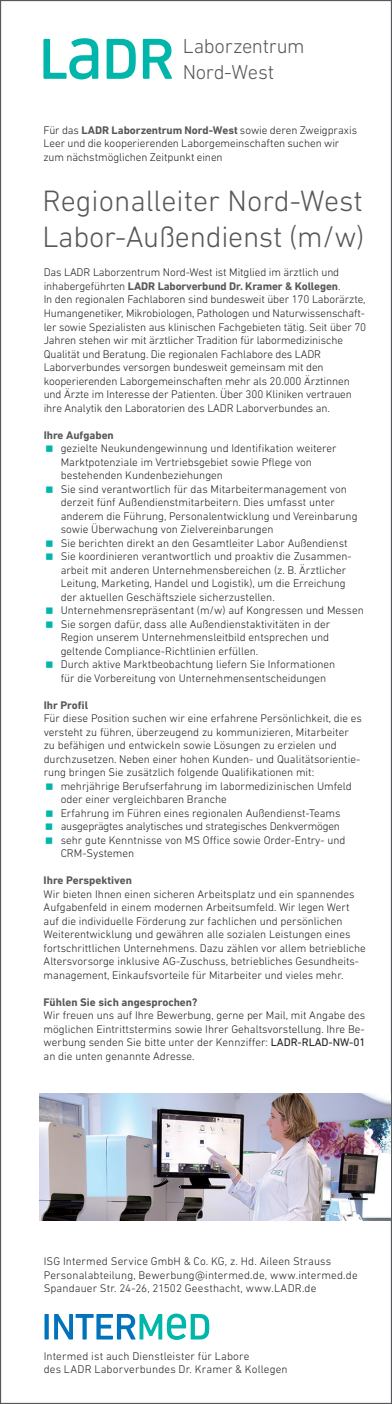
<style>
.page{position:relative;width:392px;height:1404px;background:#fff}
.page>*{position:absolute;margin:0;border:0;box-sizing:border-box;transform-origin:0 0}
.t1{font:300 30px/36px "DIN Next LT Pro";letter-spacing:-.01em;color:#57585a}
.t2{font:300 20.55px/25.8px "DIN Next LT Pro";letter-spacing:-.015em;color:#57585a}
.t3{font:300 11.25px/13.5px "DIN Next LT Pro";color:#231f20}
.t4{font:700 11.25px "DIN Next LT Pro";color:#57585a}
.s1{font-weight:700;color:#57585a}
.s2{font-weight:400}
</style>
<div class="page">
<img style="left:40px;top:1093px;width:350px;height:127px">
<svg style="left:43px;top:38px;width:129px;height:41px"></svg>
<svg style="left:44px;top:1313px;width:165px;height:26px"></svg>
<h2 class="t2" style="left:182px;top:33px;width:123px">Laborzentrum<br>Nord-West</h2>
<p class="t3" style="left:43px;top:123px;width:315px">Für das <span class="s1">LADR Laborzentrum Nord-West</span> sowie deren Zweigpraxis<br>Leer und die kooperierenden Laborgemeinschaften suchen wir zum nächstmöglichen Zeitpunkt einen</p>
<h1 class="t1" style="left:43px;top:182px;width:323px">Regionalleiter Nord-West<br>Labor-Außendienst (m/w)</h1>
<p class="t3" style="left:44px;top:266px;width:323px">Das LADR Laborzentrum Nord-West ist Mitglied im ärztlich und inhabergeführten <span class="s1">LADR Laborverbund Dr. Kramer &amp; Kollegen</span>.<br>In den regionalen Fachlaboren sind bundesweit über 170 Laborärzte, Humangenetiker, Mikrobiologen, Pathologen und Naturwissenschaft&shy;ler sowie Spezialisten aus klinischen Fachgebieten tätig. Seit über 70<br>Jahren stehen wir mit ärztlicher Tradition für labormedizinische Qualität und Beratung. Die regionalen Fachlabore des LADR Laborverbundes versorgen bundesweit gemeinsam mit den kooperierenden Laborgemeinschaften mehr als 20.000 Ärztinnen und Ärzte im Interesse der Patienten. Über 300 Kliniken vertrauen ihre Analytik den Laboratorien des LADR Laborverbundes an.</p>
<p class="t4" style="left:44px;top:428px;width:72px">Ihre Aufgaben</p>
<p class="t3" style="left:61px;top:441px;width:304px">gezielte Neukundengewinnung und Identifikation weiterer Marktpotenziale im Vertriebsgebiet sowie Pflege von bestehenden Kundenbeziehungen<br>Sie sind verantwortlich für das Mitarbeitermanagement von derzeit fünf Außendienstmitarbeitern. Dies umfasst unter anderem die Führung, Personalentwicklung und Vereinbarung sowie Überwachung von Zielvereinbarungen<br>Sie berichten direkt an den Gesamtleiter Labor Außendienst Sie koordinieren verantwortlich und proaktiv die Zusammen&shy;arbeit mit anderen Unternehmensbereichen (z. B. Ärztlicher Leitung, Marketing, Handel und Logistik), um die Erreichung der aktuellen Geschäftsziele sicherzustellen.<br>Unternehmensrepräsentant (m/w) auf Kongressen und Messen Sie sorgen dafür, dass alle Außendienstaktivitäten in der Region unserem Unternehmensleitbild entsprechen und geltende Compliance-Richtlinien erfüllen.<br>Durch aktive Marktbeobachtung liefern Sie Informationen<br>für die Vorbereitung von Unternehmensentscheidungen</p>
<p class="t4" style="left:44px;top:698px;width:46px">Ihr Profil</p>
<p class="t3" style="left:44px;top:711px;width:319px">Für diese Position suchen wir eine erfahrene Persönlichkeit, die es versteht zu führen, überzeugend zu kommunizieren, Mitarbeiter zu befähigen und entwickeln sowie Lösungen zu erzielen und durchzusetzen. Neben einer hohen Kunden- und Qualitätsorientie&shy;rung bringen Sie zusätzlich folgende Qualifikationen mit:</p>
<p class="t3" style="left:61px;top:779px;width:292px">mehrjährige Berufserfahrung im labormedizinischen Umfeld oder einer vergleichbaren Branche<br>Erfahrung im Führen eines regionalen Außendienst-Teams ausgeprägtes analytisches und strategisches Denkvermögen sehr gute Kenntnisse von MS Office sowie Order-Entry- und CRM-Systemen</p>
<p class="t4" style="left:44px;top:873px;width:90px">Ihre Perspektiven</p>
<p class="t3" style="left:44px;top:887px;width:323px">Wir bieten Ihnen einen sicheren Arbeitsplatz und ein spannendes Aufgabenfeld in einem modernen Arbeitsumfeld. Wir legen Wert auf die individuelle Förderung zur fachlichen und persönlichen Weiterentwicklung und gewähren alle sozialen Leistungen eines fortschrittlichen Unternehmens. Dazu zählen vor allem betriebliche Altersvorsorge inklusive AG-Zuschuss, betriebliches Gesundheits&shy;management, Einkaufsvorteile für Mitarbeiter und vieles mehr.</p>
<p class="t4" style="left:44px;top:995px;width:155px">Fühlen Sie sich angesprochen?</p>
<p class="t3" style="left:44px;top:1008px;width:323px;text-align:justify">Wir freuen uns auf Ihre Bewerbung, gerne per Mail, mit Angabe des möglichen Eintrittstermins sowie Ihrer Gehaltsvorstellung. Ihre Be&shy;werbung senden Sie bitte unter der Kennziffer: <span class="s2">LADR-RLAD-NW-01 </span>an die unten genannte Adresse.</p>
<p class="t3" style="left:44px;top:1254px;width:315px">ISG Intermed Service GmbH &amp; Co. KG, z. Hd. Aileen Strauss<br>Personalabteilung, Bewerbung@intermed.de, www.intermed.de<br>Spandauer Str. 24-26, 21502 Geesthacht, www.LADR.de</p>
<p class="t3" style="left:44px;top:1348px;width:245px">Intermed ist auch Dienstleister für Labore<br>des LADR Laborverbundes Dr. Kramer &amp; Kollegen</p>
</div>
